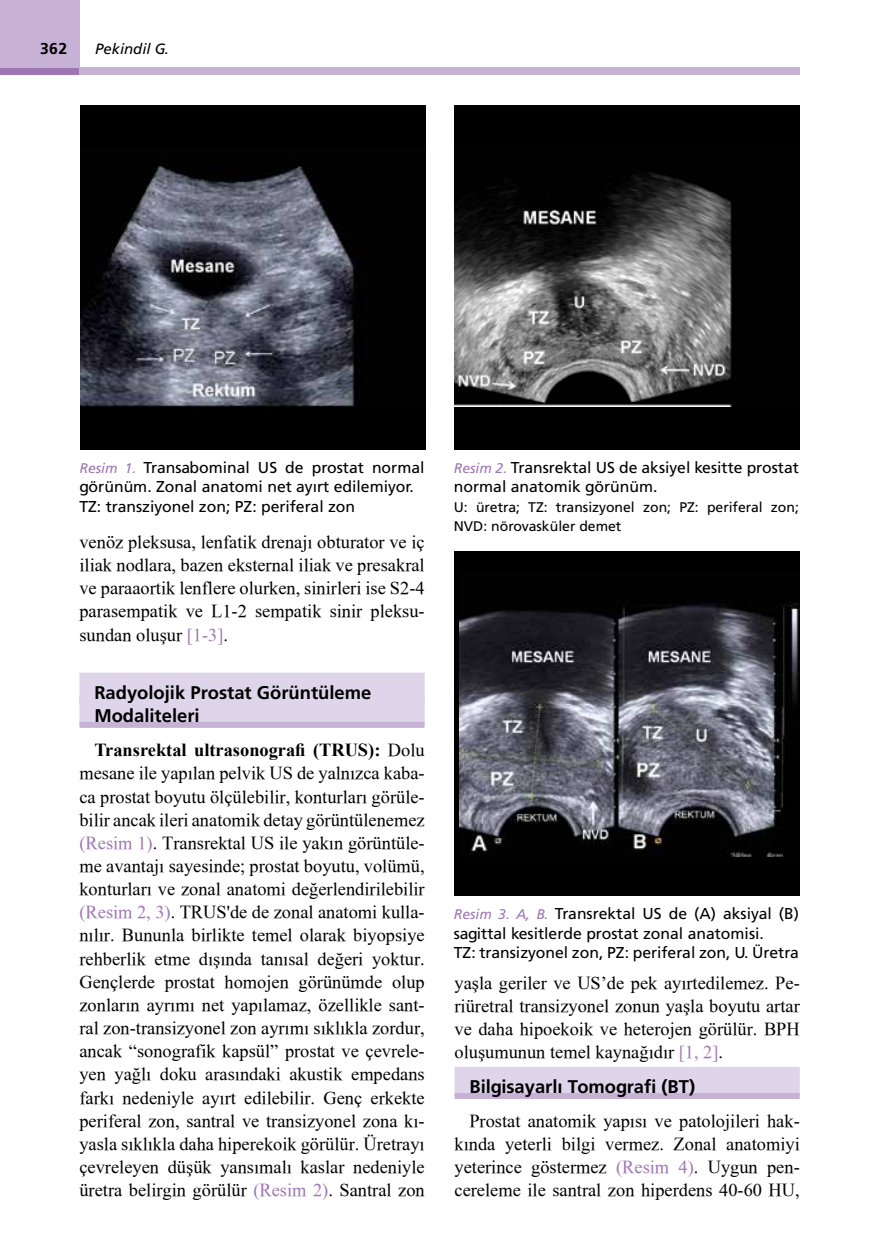
<style>
.page{position:relative;width:879px;height:1260px;background:#fff}
.page>*{position:absolute;margin:0;border:0;box-sizing:border-box;transform-origin:0 0}
.t1{font:18.38px/23.1px "Times New Roman";color:#000;text-align:justify}
.t2{font:18.38px/23.1px "Frutiger Bold Tr";color:#000}
.t3{font:15.75px/19.2px "Frutiger Normal Tr";color:#000}
.t4{font:15.75px "Frutiger Bold Tr";color:#000}
.t5{font:14.88px "Frutiger Italic Tr";color:#000}
.t6{font:14px/19.2px "Frutiger Normal Tr";color:#000}
.s1{font-family:"Frutiger Italic Tr";font-size:14px;color:#9e76b4}
.s2{color:#9e76b4}
.s3{font-weight:700}
</style>
<div class="page">
<div style="left:79px;top:673px;width:345px;height:29px;background:#dfd5ea"></div>
<div style="left:79px;top:696px;width:345px;height:29px;background:#dfd5ea"></div>
<div style="left:79px;top:722px;width:345px;height:6px;background:#c7b2d6"></div>
<div style="left:454px;top:1067px;width:345px;height:29px;background:#dfd5ea"></div>
<div style="left:454px;top:1093px;width:345px;height:6px;background:#c7b2d6"></div>
<div style="left:80px;top:105px;width:345px;height:345px;background:#000"></div>
<img style="left:80px;top:165px;width:275px;height:242px">
<div style="left:454px;top:551px;width:345px;height:345px;background:#000"></div>
<img style="left:459px;top:602px;width:340px;height:254px">
<div style="left:454px;top:105px;width:345px;height:345px;background:#000"></div>
<img style="left:454px;top:172px;width:278px;height:235px">
<div style="left:0;top:68px;width:79px;height:7px;background:#9e76b4"></div>
<div style="left:79px;top:68px;width:720px;height:7px;background:#c7b2d6"></div>
<div style="left:0;top:0;width:79px;height:68px;background:#c7b2d6"></div>
<p class="t4" style="left:40px;top:39px;width:28px">362</p>
<p class="t5" style="left:95px;top:40px;width:75px">Pekindil G.</p>
<p class="t3" style="left:79px;top:458px;width:346px"><span class="s1">Resim 1.</span> Transabominal US de prostat normal görünüm. Zonal anatomi net ayırt edilemiyor.<br>TZ: transziyonel zon; PZ: periferal zon</p>
<p class="t1" style="left:79px;top:530px;width:346px">venöz pleksusa, lenfatik drenajı obturator ve iç iliak nodlara, bazen eksternal iliak ve presakral ve paraaortik lenflere olurken, sinirleri ise S2-4 parasempatik ve L1-2 sempatik sinir pleksu&shy;sundan oluşur <span class="s2">[1-3]</span>.</p>
<p class="t2" style="left:94px;top:681px;width:278px">Radyolojik Prostat Görüntüleme<br>Modaliteleri</p>
<p class="t1" style="left:79px;top:738px;width:346px;text-indent:15px"><span class="s3">Transrektal ultrasonografi (TRUS):</span> Dolu mesane ile yapılan pelvik US de yalnızca kaba&shy;ca prostat boyutu ölçülebilir, konturları görüle&shy;bilir ancak ileri anatomik detay görüntülenemez <span class="s2">(Resim 1)</span>. Transrektal US ile yakın görüntüle&shy;me avantajı sayesinde; prostat boyutu, volümü, konturları ve zonal anatomi değerlendirilebilir <span class="s2">(Resim 2, 3)</span>. TRUS'de de zonal anatomi kulla&shy;nılır. Bununla birlikte temel olarak biyopsiye rehberlik etme dışında tanısal değeri yoktur.<br>Gençlerde prostat homojen görünümde olup zonların ayrımı net yapılamaz, özellikle sant&shy;ral zon-transizyonel zon ayrımı sıklıkla zordur, ancak “sonografik kapsül” prostat ve çevrele&shy;yen yağlı doku arasındaki akustik empedans farkı nedeniyle ayırt edilebilir. Genç erkekte periferal zon, santral ve transizyonel zona kı&shy;yasla sıklıkla daha hiperekoik görülür. Üretrayı çevreleyen düşük yansımalı kaslar nedeniyle üretra belirgin görülür <span class="s2">(Resim 2)</span>. Santral zon</p>
<p class="t3" style="left:453px;top:458px;width:346px"><span class="s1">Resim 2.</span> Transrektal US de aksiyel kesitte prostat normal anatomik görünüm.</p>
<p class="t6" style="left:453px;top:497px;width:346px">U: üretra; TZ: transizyonel zon; PZ: periferal zon;<br>NVD: nörovasküler demet</p>
<p class="t3" style="left:453px;top:904px;width:346px"><span class="s1">Resim 3. A, B.</span> Transrektal US de (A) aksiyal (B) sagittal kesitlerde prostat zonal anatomisi.<br>TZ: transizyonel zon, PZ: periferal zon, U. Üretra</p>
<p class="t1" style="left:454px;top:971px;width:346px">yaşla geriler ve US’de pek ayırtedilemez. Pe&shy;riüretral transizyonel zonun yaşla boyutu artar ve daha hipoekoik ve heterojen görülür. BPH oluşumunun temel kaynağıdır <span class="s2">[1, 2]</span>.</p>
<p class="t2" style="left:469px;top:1075px;width:227px">Bilgisayarlı Tomografi (BT)</p>
<p class="t1" style="left:454px;top:1109px;width:346px;text-indent:15px">Prostat anatomik yapısı ve patolojileri hak&shy;kında yeterli bilgi vermez. Zonal anatomiyi yeterince göstermez <span class="s2">(Resim 4)</span>. Uygun pen&shy;cereleme ile santral zon hiperdens 40-60 HU,</p>
</div>
